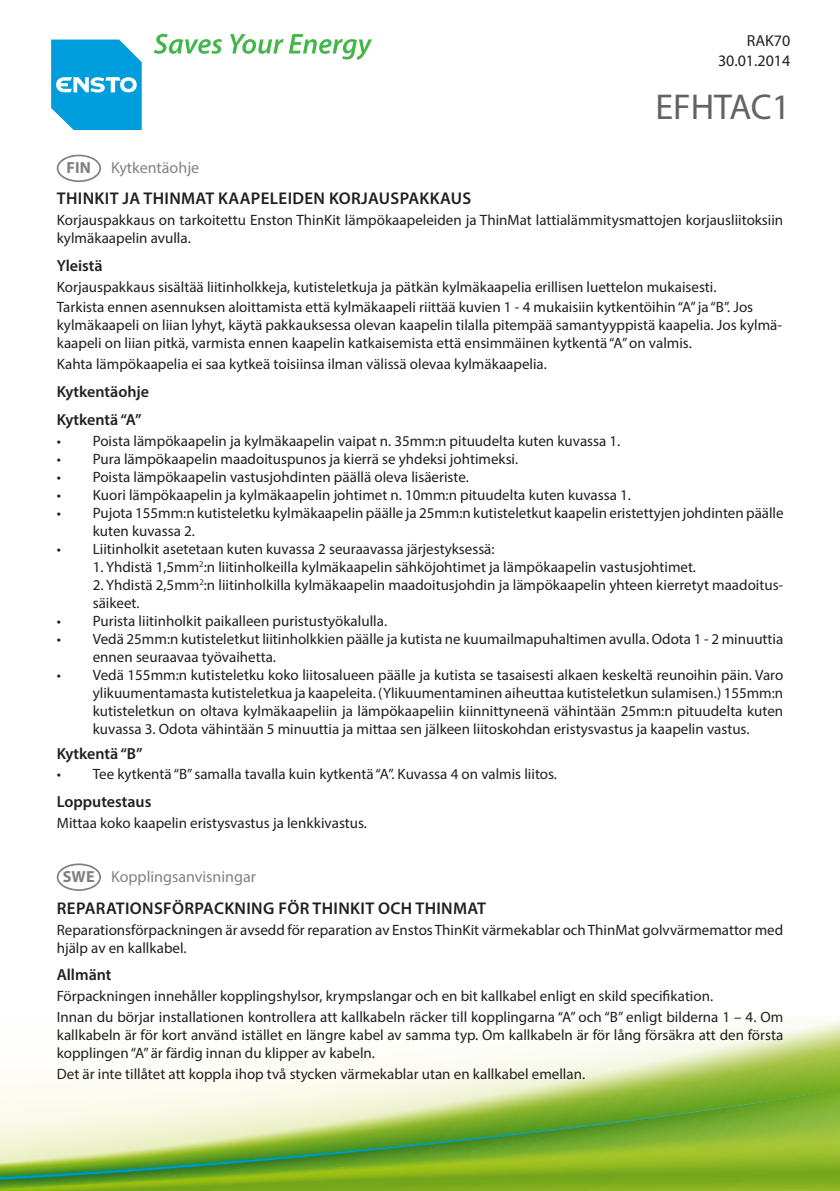
<style>
.page{position:relative;width:840px;height:1191px;background:#fff}
.page>*{position:absolute;margin:0;border:0;box-sizing:border-box;transform-origin:0 0}
.Myriad_Pro_Regular_v{font:36px "Myriad Pro";color:#636366}
.Otsikko{font:600 17px "Myriad Pro";letter-spacing:.02em;color:#231f20}
.Väliotsikko{font:600 16px "Myriad Pro";color:#231f20}
.Myriad_Pro_Regular_v-2{font:16px "Myriad Pro";color:#808285}
.Myriad_Pro_Regular_v-3{font:16px "Myriad Pro";color:#231f20}
.t1{font:700 16px "Myriad Pro";letter-spacing:.01em;color:#808083}
.Leipäteksti{font:15px/18px "Myriad Pro";color:#231f20}
.Leipäteksti_bullets{font:15px/18px "Myriad Pro";color:#231f20}
</style>
<div class="page">
<svg style="left:0;top:1020px;width:839px;height:171px"></svg>
<svg style="left:51px;top:40px;width:91px;height:90px"></svg>
<svg style="left:154px;top:34px;width:68px;height:20px"></svg>
<svg style="left:230px;top:34px;width:142px;height:26px"></svg>
<svg style="left:57px;top:155px;width:44px;height:27px"></svg>
<svg style="left:57px;top:863px;width:44px;height:28px"></svg>
<p class="t1" style="left:66px;top:159px;width:26px">FIN</p>
<p class="Myriad_Pro_Regular_v-2" style="left:111px;top:158px;width:90px">Kytkentäohje</p>
<p class="Myriad_Pro_Regular_v-3" style="left:746px;top:31px;width:45px">RAK70</p>
<p class="Myriad_Pro_Regular_v-3" style="left:717px;top:51px;width:74px">30.01.2014</p>
<p class="Myriad_Pro_Regular_v" style="left:655px;top:85px;width:136px">EFHTAC1</p>
<p class="Otsikko" style="left:57px;top:188px;width:415px">THINKIT JA THINMAT KAAPELEIDEN KORJAUSPAKKAUS</p>
<p class="Leipäteksti" style="left:57px;top:211px;width:727px">Korjauspakkaus on tarkoitettu Enston ThinKit lämpökaapeleiden ja ThinMat lattialämmitysmattojen korjausliitoksiin kylmäkaapelin avulla.</p>
<p class="Väliotsikko" style="left:57px;top:255px;width:47px">Yleistä</p>
<p class="Leipäteksti" style="left:57px;top:277px;width:661px">Korjauspakkaus sisältää liitinholkkeja, kutisteletkuja ja pätkän kylmäkaapelia erillisen luettelon mukaisesti.</p>
<p class="Leipäteksti" style="left:57px;top:298px;width:726px">Tarkista ennen asennuksen aloittamista että kylmäkaapeli riittää kuvien 1 - 4 mukaisiin kytkentöihin “A” ja “B”. Jos kylmäkaapeli on liian lyhyt, käytä pakkauksessa olevan kaapelin tilalla pitempää samantyyppistä kaapelia. Jos kylmä&shy;kaapeli on liian pitkä, varmista ennen kaapelin katkaisemista että ensimmäinen kytkentä “A” on valmis.</p>
<p class="Leipäteksti" style="left:57px;top:355px;width:491px">Kahta lämpökaapelia ei saa kytkeä toisiinsa ilman välissä olevaa kylmäkaapelia.</p>
<p class="Väliotsikko" style="left:57px;top:381px;width:94px">Kytkentäohje</p>
<p class="Väliotsikko" style="left:57px;top:409px;width:86px">Kytkentä “A”</p>
<p class="Leipäteksti" style="left:57px;top:431px;width:564px">• Poista lämpökaapelin ja kylmäkaapelin vaipat n. 35mm:n pituudelta kuten kuvassa 1.</p>
<p class="Leipäteksti" style="left:57px;top:449px;width:462px">• Pura lämpökaapelin maadoituspunos ja kierrä se yhdeksi johtimeksi.</p>
<p class="Leipäteksti" style="left:57px;top:467px;width:413px">• Poista lämpökaapelin vastusjohdinten päällä oleva lisäeriste.</p>
<p class="Leipäteksti" style="left:57px;top:485px;width:575px">• Kuori lämpökaapelin ja kylmäkaapelin johtimet n. 10mm:n pituudelta kuten kuvassa 1.</p>
<p class="Leipäteksti" style="left:93px;top:503px;width:692px;text-indent:-36px">• Pujota 155mm:n kutisteletku kylmäkaapelin päälle ja 25mm:n kutisteletkut kaapelin eristettyjen johdinten päälle kuten kuvassa 2.</p>
<p class="Leipäteksti" style="left:57px;top:539px;width:439px">• Liitinholkit asetetaan kuten kuvassa 2 seuraavassa järjestyksessä:</p>
<p class="Leipäteksti_bullets" style="left:93px;top:557px;width:604px">1. Yhdistä 1,5mm<sup>2</sup>:n liitinholkeilla kylmäkaapelin sähköjohtimet ja lämpökaapelin vastusjohtimet.</p>
<p class="Leipäteksti_bullets" style="left:93px;top:575px;width:691px">2. Yhdistä 2,5mm<sup>2</sup>:n liitinholkilla kylmäkaapelin maadoitusjohdin ja lämpökaapelin yhteen kierretyt maadoitus&shy;säikeet.</p>
<p class="Leipäteksti" style="left:57px;top:611px;width:332px">• Purista liitinholkit paikalleen puristustyökalulla.</p>
<p class="Leipäteksti" style="left:93px;top:629px;width:691px;text-indent:-36px">• Vedä 25mm:n kutisteletkut liitinholkkien päälle ja kutista ne kuumailmapuhaltimen avulla. Odota 1 - 2 minuuttia ennen seuraavaa työvaihetta.</p>
<p class="Leipäteksti" style="left:93px;top:665px;width:691px;text-align:justify;text-indent:-36px">• Vedä 155mm:n kutisteletku koko liitosalueen päälle ja kutista se tasaisesti alkaen keskeltä reunoihin päin. Varo ylikuumentamasta kutisteletkua ja kaapeleita. (Ylikuumentaminen aiheuttaa kutisteletkun sulamisen.) 155mm:n kutisteletkun on oltava kylmäkaapeliin ja lämpökaapeliin kiinnittyneenä vähintään 25mm:n pituudelta kuten kuvassa 3. Odota vähintään 5 minuuttia ja mittaa sen jälkeen liitoskohdan eristysvastus ja kaapelin vastus.</p>
<p class="Väliotsikko" style="left:57px;top:743px;width:87px">Kytkentä “B”</p>
<p class="Leipäteksti" style="left:57px;top:765px;width:501px">• Tee kytkentä “B” samalla tavalla kuin kytkentä “A”. Kuvassa 4 on valmis liitos.</p>
<p class="Väliotsikko" style="left:57px;top:791px;width:96px">Lopputestaus</p>
<p class="Leipäteksti" style="left:57px;top:813px;width:311px">Mittaa koko kaapelin eristysvastus ja lenkkivastus.</p>
<p class="t1" style="left:63px;top:867px;width:33px">SWE</p>
<p class="Myriad_Pro_Regular_v-2" style="left:111px;top:866px;width:146px">Kopplingsanvisningar</p>
<p class="Otsikko" style="left:57px;top:897px;width:430px">REPARATIONSFÖRPACKNING FÖR THINKIT OCH THINMAT</p>
<p class="Leipäteksti" style="left:57px;top:920px;width:727px">Reparationsförpackningen är avsedd för reparation av Enstos ThinKit värmekablar och ThinMat golvvärmemattor med hjälp av en kallkabel.</p>
<p class="Väliotsikko" style="left:57px;top:964px;width:56px">Allmänt</p>
<p class="Leipäteksti" style="left:57px;top:986px;width:657px">Förpackningen innehåller kopplingshylsor, krympslangar och en bit kallkabel enligt en skild specifikation.</p>
<p class="Leipäteksti" style="left:57px;top:1007px;width:727px;text-align:justify">Innan du börjar installationen kontrollera att kallkabeln räcker till kopplingarna “A” och “B” enligt bilderna 1 – 4. Om kallkabeln är för kort använd istället en längre kabel av samma typ. Om kallkabeln är för lång försäkra att den första kopplingen “A” är färdig innan du klipper av kabeln.</p>
<p class="Leipäteksti" style="left:57px;top:1064px;width:529px">Det är inte tillåtet att koppla ihop två stycken värmekablar utan en kallkabel emellan.</p>
</div>
